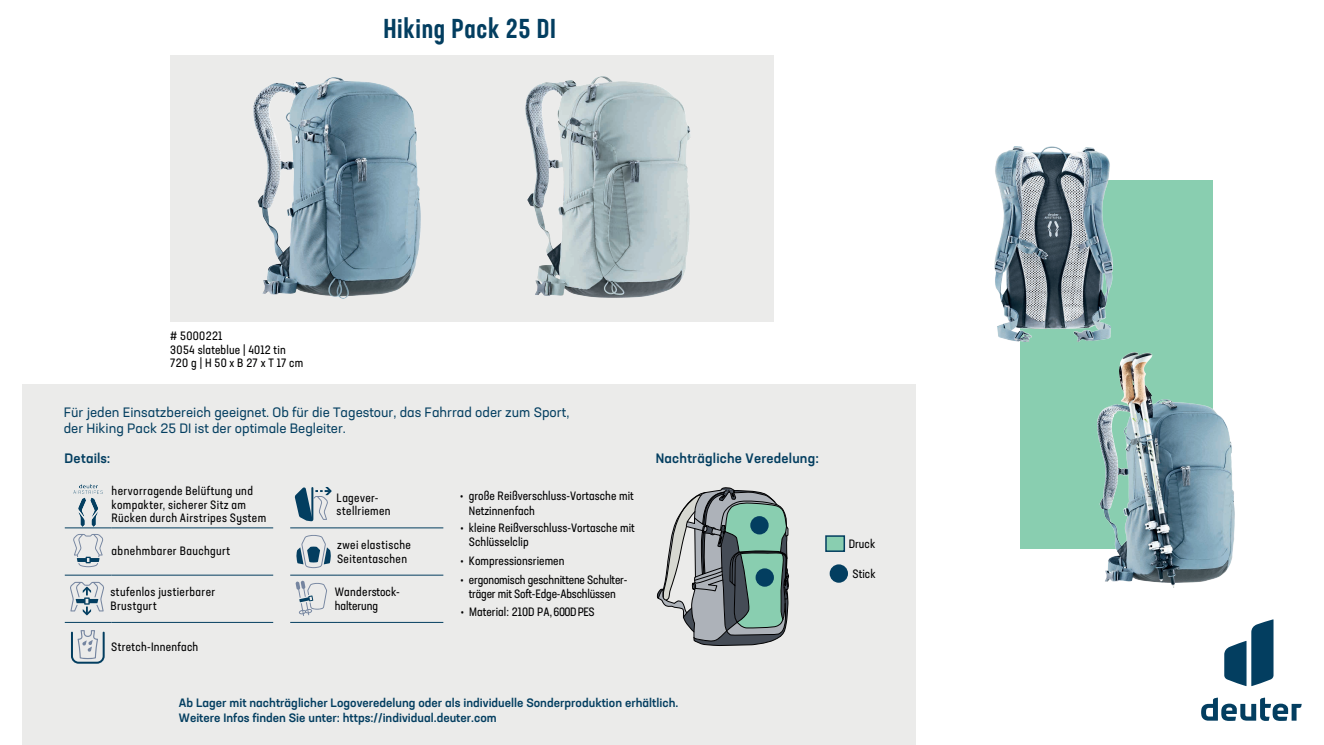
<style>
.page{position:relative;width:1324px;height:745px;background:#fff}
.page>*{position:absolute;margin:0;border:0;box-sizing:border-box;transform-origin:0 0}
.t1{font:500 27px "Neusa Next Std Compact";letter-spacing:.025em;color:#033e60}
.t2{font:13.5px/16.2px "Neusa Next Std";color:#033e60}
.t3{font:500 13.5px "Neusa Next Std";letter-spacing:.015em;color:#033e60}
.t4{font:condensed 12px/13.5px "Neusa Next Std";letter-spacing:.015em;color:#000001}
.t5{font:500 12px/14.4px "Neusa Next Std";color:#033e60}
.t6{font:condensed 12px/14.4px "Neusa Next Std";letter-spacing:-.015em;color:#000001;text-align:center}
.t7{font:condensed 12px/13.5px "Neusa Next Std";letter-spacing:.035em;color:#000001}
</style>
<div class="page">
<div style="left:1020px;top:180px;width:192px;height:368px;background:#89ceb0"></div>
<div style="left:170px;top:55px;width:604px;height:267px;background:#ebebea"></div>
<div style="left:22px;top:384px;width:893px;height:360px;background:#ebebea"></div>
<div style="left:829px;top:564px;width:19px;height:19px;background:#033e60;border-radius:50%"></div>
<div style="left:825px;top:535px;width:20px;height:17px;background:#89ceb0;border:2px solid #023e5f"></div>
<svg style="left:1201px;top:697px;width:100px;height:24px"></svg>
<svg style="left:1224px;top:619px;width:49px;height:67px"></svg>
<img style="left:253px;top:77px;width:167px;height:221px">
<img style="left:525px;top:77px;width:165px;height:221px">
<img style="left:994px;top:146px;width:118px;height:196px">
<img style="left:1097px;top:353px;width:137px;height:234px">
<svg style="left:657px;top:487px;width:131px;height:159px"></svg>
<div style="left:750px;top:516px;width:18px;height:18px;background:#033e60;border-radius:50%"></div>
<div style="left:755px;top:568px;width:19px;height:19px;background:#033e60;border-radius:50%"></div>
<hr style="left:65px;top:527px;width:47px;height:1px;background:#033e60">
<hr style="left:112px;top:527px;width:161px;height:1px;background:#033e60">
<hr style="left:290px;top:527px;width:47px;height:1px;background:#033e60">
<hr style="left:337px;top:527px;width:106px;height:1px;background:#033e60">
<hr style="left:65px;top:575px;width:47px;height:1px;background:#033e60">
<hr style="left:112px;top:575px;width:161px;height:1px;background:#033e60">
<hr style="left:290px;top:575px;width:47px;height:1px;background:#033e60">
<hr style="left:337px;top:575px;width:106px;height:1px;background:#033e60">
<hr style="left:65px;top:622px;width:47px;height:1px;background:#033e60">
<hr style="left:112px;top:622px;width:161px;height:1px;background:#033e60">
<hr style="left:290px;top:622px;width:47px;height:1px;background:#033e60">
<hr style="left:337px;top:622px;width:106px;height:1px;background:#033e60">
<svg style="left:70px;top:582px;width:34px;height:33px"></svg>
<svg style="left:296px;top:535px;width:35px;height:33px"></svg>
<svg style="left:71px;top:630px;width:34px;height:34px"></svg>
<svg style="left:73px;top:534px;width:30px;height:33px"></svg>
<svg style="left:295px;top:487px;width:36px;height:34px"></svg>
<svg style="left:295px;top:580px;width:32px;height:36px"></svg>
<img style="left:73px;top:484px;width:29px;height:42px">
<h1 class="t1" style="left:383px;top:12px;width:174px">Hiking Pack 25 DI</h1>
<p class="t4" style="left:170px;top:329px;width:134px"># 5000221<br>3054 slateblue | 4012 tin<br>720 g | H 50 x B 27 x T 17 cm</p>
<p class="t2" style="left:64px;top:403px;width:507px">Für jeden Einsatzbereich geeignet. Ob für die Tagestour, das Fahrrad oder zum Sport, der Hiking Pack 25 DI ist der optimale Begleiter.</p>
<p class="t3" style="left:65px;top:450px;width:47px">Details:</p>
<p class="t3" style="left:656px;top:450px;width:165px">Nachträgliche Veredelung:</p>
<p class="t4" style="left:112px;top:484px;width:156px">hervorragende Belüftung und kompakter, sicherer Sitz am<br>Rücken durch Airstripes System</p>
<p class="t7" style="left:112px;top:544px;width:120px">abnehmbarer Bauchgurt</p>
<p class="t7" style="left:110px;top:585px;width:106px">stufenlos justierbarer<br>Brustgurt</p>
<p class="t4" style="left:337px;top:491px;width:56px">Lagever&shy;stellriemen</p>
<p class="t4" style="left:337px;top:538px;width:75px">zwei elastische<br>Seitentaschen</p>
<p class="t4" style="left:335px;top:584px;width:67px;line-height:14.4px">Wanderstock&shy;halterung</p>
<p class="t4" style="left:469px;top:489px;width:166px;line-height:14.4px;text-indent:-9px">• große Reißverschluss-Vortasche mit<br>Netzinnenfach</p>
<p class="t4" style="left:469px;top:520px;width:167px;line-height:14.4px;text-indent:-9px">• kleine Reißverschluss-Vortasche mit<br>Schlüsselclip</p>
<p class="t6" style="left:460px;top:572px;width:169px">• ergonomisch geschnittene Schulter&shy;träger mit Soft-Edge-Abschlüssen</p>
<p class="t4" style="left:460px;top:554px;width:106px">• Kompressionsriemen</p>
<p class="t4" style="left:461px;top:605px;width:135px">• Material: 210D PA, 600D PES</p>
<p class="t4" style="left:111px;top:639px;width:89px">Stretch-Innenfach</p>
<p class="t5" style="left:179px;top:696px;width:501px">Ab Lager mit nachträglicher Logoveredelung oder als individuelle Sonderproduktion erhältlich.<br>Weitere Infos finden Sie unter: https://individual.deuter.com</p>
<p class="t4" style="left:848px;top:537px;width:28px">Druck</p>
<p class="t4" style="left:852px;top:567px;width:25px">Stick</p>
</div>
